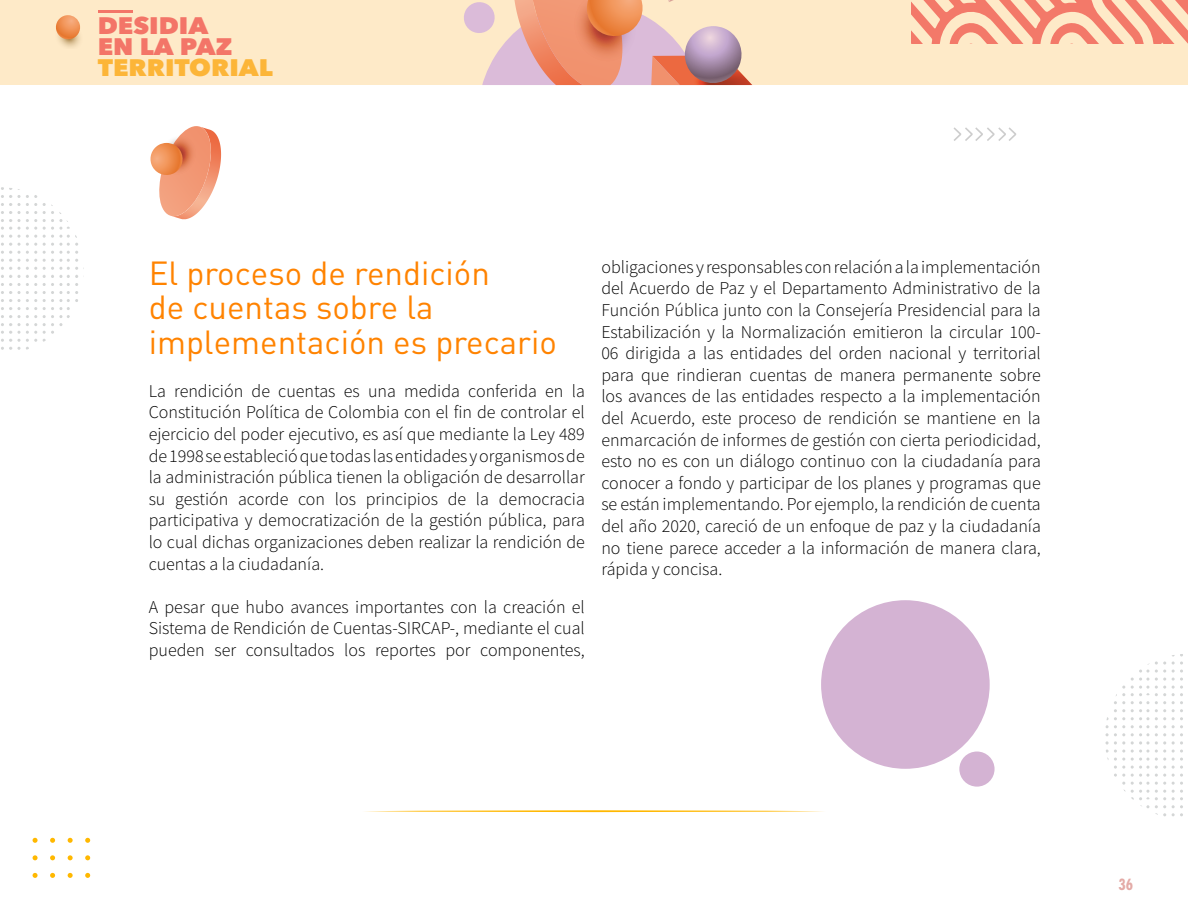
<style>
.page{position:relative;width:1188px;height:918px;background:#fff}
.page>*{position:absolute;margin:0;border:0;box-sizing:border-box;transform-origin:0 0}
.t1{font:33px/34.5px "FFDIN Pro";color:#ff8300}
.t2{font:800 23.85px/21.1px "Avenir Next";color:#f37568;scale:1.07 1}
.t3{font:800 23.85px "Avenir Next";color:#fcb538;scale:1.07 1}
.t4{font:300 18px/21.6px "Source Sans Pro";color:#000;text-align:justify}
.t5{font:700 condensed 15px "Futura LT";color:#c8564e}
</style>
<div class="page">
<div style="left:430px;top:0;width:758px;height:85px;background:#feeac8"></div>
<svg style="left:464px;top:0;width:288px;height:86px"></svg>
<div style="left:0;top:0;width:430px;height:85px;background:#feeac8"></div>
<svg style="left:954px;top:127px;width:62px;height:14px"></svg>
<svg style="left:32px;top:855px;width:6px;height:6px"></svg>
<svg style="left:50px;top:838px;width:5px;height:5px"></svg>
<svg style="left:32px;top:838px;width:6px;height:5px"></svg>
<svg style="left:67px;top:873px;width:6px;height:5px"></svg>
<svg style="left:67px;top:855px;width:6px;height:6px"></svg>
<svg style="left:50px;top:873px;width:5px;height:5px"></svg>
<svg style="left:67px;top:838px;width:6px;height:5px"></svg>
<svg style="left:50px;top:855px;width:5px;height:6px"></svg>
<svg style="left:32px;top:873px;width:6px;height:5px"></svg>
<svg style="left:85px;top:837px;width:6px;height:6px"></svg>
<svg style="left:85px;top:855px;width:5px;height:6px"></svg>
<svg style="left:85px;top:873px;width:5px;height:5px"></svg>
<svg style="left:1px;top:187px;width:83px;height:163px"></svg>
<svg style="left:1106px;top:654px;width:77px;height:162px"></svg>
<svg style="left:911px;top:0;width:277px;height:43px"></svg>
<hr style="left:98px;top:10px;width:34px;height:3px;background:#f37568">
<svg style="left:56px;top:15px;width:24px;height:33px"></svg>
<svg style="left:365px;top:810px;width:458px;height:2px"></svg>
<div style="left:821px;top:600px;width:169px;height:169px;background:#d4b3d3;border-radius:50%"></div>
<div style="left:959px;top:752px;width:36px;height:35px;background:#d4b3d3;border-radius:50%"></div>
<svg style="left:150px;top:126px;width:64px;height:92px"></svg>
<h2 class="t2" style="left:98px;top:15px;width:128px">DESIDIA<br>EN LA PAZ</h2>
<h2 class="t3" style="left:98px;top:53px;width:165px">TERRITORIAL</h2>
<h1 class="t1" style="left:149px;top:252px;width:410px">El proceso de rendición<br>de cuentas sobre la implementación es precario</h1>
<p class="t4" style="left:149px;top:380px;width:438px">La rendición de cuentas es una medida conferida en la Constitución Política de Colombia con el fin de controlar el ejercicio del poder ejecutivo, es así que mediante la Ley 489 de 1998 se estableció que todas las entidades y organismos de la administración pública tienen la obligación de desarrollar su gestión acorde con los principios de la democracia participativa y democratización de la gestión pública, para lo cual dichas organizaciones deben realizar la rendición de cuentas a la ciudadanía.</p>
<p class="t4" style="left:149px;top:596px;width:438px">A pesar que hubo avances importantes con la creación el Sistema de Rendición de Cuentas-SIRCAP-, mediante el cual pueden ser consultados los reportes por componentes,</p>
<p class="t4" style="left:601px;top:256px;width:441px">obligaciones y responsables con relación a la implementación del Acuerdo de Paz y el Departamento Administrativo de la Función Pública junto con la Consejería Presidencial para la Estabilización y la Normalización emitieron la circular 100- 06 dirigida a las entidades del orden nacional y territorial para que rindieran cuentas de manera permanente sobre los avances de las entidades respecto a la implementación del Acuerdo, este proceso de rendición se mantiene en la enmarcación de informes de gestión con cierta periodicidad, esto no es con un diálogo continuo con la ciudadanía para conocer a fondo y participar de los planes y programas que se están implementando. Por ejemplo, la rendición de cuenta del año 2020, careció de un enfoque de paz y la ciudadanía no tiene parece acceder a la información de manera clara, rápida y concisa.</p>
<p class="t5" style="left:1118px;top:875px;width:16px">36</p>
</div>
